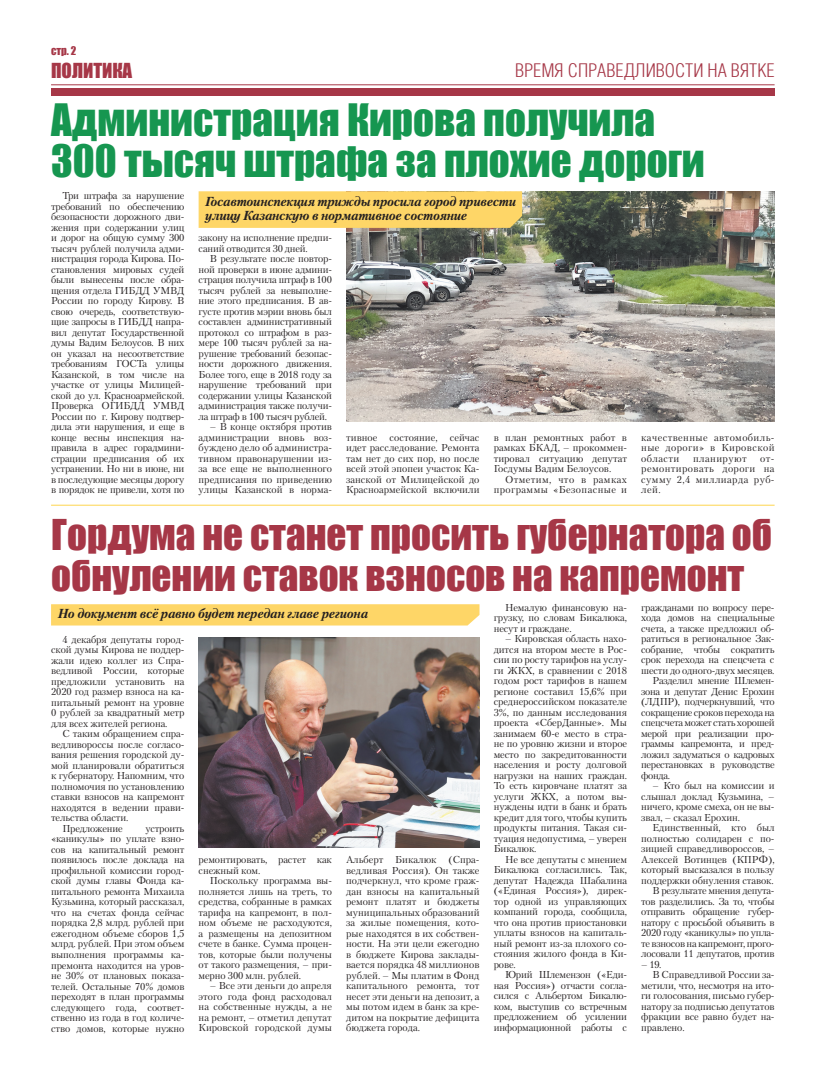
<style>
.page{position:relative;width:820px;height:1078px;background:#fff}
.page>*{position:absolute;margin:0;border:0;box-sizing:border-box;transform-origin:0 0}
.t1{font:41px/41px "Impact";color:#169650}
.t2{font:39px/41px "Impact";color:#a63747}
.t3{font:300 19px "Helios Cond";color:#a63747}
.t4{font:19px "Impact";color:#a63747}
.t5{font:italic 700 13px/14px "Petersburg C";letter-spacing:-.02em;color:#231f20}
.t6{font:11px "Impact";color:#a63747}
.t7{font:10px/10.5px "Petersburg C";letter-spacing:-.01em;color:#231f20;text-align:justify}
.t8{font:10px/10.5px "Petersburg C";letter-spacing:-.03em;color:#231f20;text-align:right}
.t9{font:10px/10.5px "Petersburg C";letter-spacing:.04em;color:#231f20;text-align:right}
</style>
<div class="page">
<img style="left:346px;top:191px;width:428px;height:231px">
<div style="left:51px;top:88px;width:723px;height:8px;background:#a63747"></div>
<hr style="left:51px;top:84px;width:723px;height:1px;background:#a63747">
<hr style="left:51px;top:504px;width:723px;height:1px;background:#fed54d">
<div style="left:51px;top:604px;width:428px;height:21px;background:#fed667"></div>
<div style="left:198px;top:191px;width:324px;height:37px;background:#fed667"></div>
<img style="left:198px;top:637px;width:281px;height:209px">
<p class="t6" style="left:51px;top:42px;width:27px">стр. 2</p>
<h3 class="t4" style="left:51px;top:55px;width:83px">ПОЛИТИКА</h3>
<h3 class="t3" style="left:515px;top:60px;width:261px">ВРЕМЯ СПРАВЕДЛИВОСТИ НА ВЯТКЕ</h3>
<h1 class="t1" style="left:51px;top:98px;width:655px">Администрация Кирова получила<br>300 тысяч штрафа за плохие дороги</h1>
<p class="t7" style="left:51px;top:190px;width:135px;text-indent:11px">Три штрафа за нарушение требований по обеспечению безопасности дорожного дви&shy;жения при содержании улиц и дорог на общую сумму 300 тысяч рублей получила адми&shy;нистрация города Кирова. По&shy;становления мировых судей были вынесены после обра&shy;щения отдела ГИБДД УМВД России по городу Кирову. В свою очередь, соответствую&shy;щие запросы в ГИБДД напра&shy;вил депутат Государственной думы Вадим Белоусов. В них он указал на несоответствие требованиям ГОСТа улицы Казанской, в том числе на участке от улицы Милицей&shy;ской до ул. Красноармейской.<br>Проверка ОГИБДД УМВД России по г. Кирову подтвер&shy;дила эти нарушения, и еще в конце весны инспекция на&shy;правила в адрес горадмини&shy;страции предписания об их устранении. Но ни в июне, ни в последующие месяцы дорогу в порядок не привели, хотя по</p>
<h3 class="t5" style="left:205px;top:194px;width:312px">Госавтоинспекция трижды просила город привести улицу Казанскую в нормативное состояние</h3>
<p class="t7" style="left:198px;top:232px;width:135px">закону на исполнение предпи&shy;саний отводится 30 дней.</p>
<p class="t7" style="left:198px;top:253px;width:135px;text-indent:11px">В результате после повтор&shy;ной проверки в июне админи&shy;страция получила штраф в 100 тысяч рублей за невыполне&shy;ние этого предписания. В ав&shy;густе против мэрии вновь был составлен административный протокол со штрафом в раз&shy;мере 100 тысяч рублей за на&shy;рушение требований безопас&shy;ности дорожного движения.<br>Более того, еще в 2018 году за нарушение требований при содержании улицы Казанской администрация также получи&shy;ла штраф в 100 тысяч рублей.</p>
<p class="t7" style="left:198px;top:421px;width:135px;text-indent:11px">– В конце октября против администрации вновь воз&shy;буждено дело об администра&shy;тивном правонарушении из&shy;за все еще не выполненного предписания по приведению улицы Казанской в норма-</p>
<p class="t7" style="left:346px;top:432px;width:135px">тивное состояние, сейчас идет расследование. Ремонта там нет до сих пор, но после всей этой эпопеи участок Ка&shy;занской от Милицейской до Красноармейской включили</p>
<p class="t7" style="left:493px;top:432px;width:135px">в план ремонтных работ в рамках БКАД, – прокоммен&shy;тировал ситуацию депутат Госдумы Вадим Белоусов.</p>
<p class="t9" style="left:493px;top:474px;width:135px">Отметим, что в рамках программы «Безопасные и</p>
<p class="t7" style="left:641px;top:432px;width:135px">качественные автомобиль&shy;ные дороги» в Кировской области</p>
<p class="t9" style="left:692px;top:453px;width:55px">планируют</p>
<p class="t7" style="left:641px;top:453px;width:135px;text-indent:119px">от&shy;ремонтировать дороги на сумму 2,4 миллиарда руб&shy;лей.</p>
<h2 class="t2" style="left:51px;top:512px;width:722px">Гордума не станет просить губернатора об обнулении ставок взносов на капремонт</h2>
<h3 class="t5" style="left:58px;top:606px;width:312px">Но документ всё равно будет передан главе региона</h3>
<p class="t7" style="left:493px;top:601px;width:135px;text-indent:11px">Немалую финансовую на&shy;грузку, по словам Бикалюка, несут и граждане.</p>
<p class="t7" style="left:493px;top:633px;width:135px;text-indent:11px">– Кировская область нахо&shy;дится на втором месте в Рос&shy;сии по росту тарифов на услу&shy;ги ЖКХ, в сравнении с 2018 годом рост тарифов в нашем регионе составил 15,6% при среднероссийском показателе 3%, по данным исследования проекта «СберДанные». Мы занимаем 60-е место в стра&shy;не по уровню жизни и второе место по закредитованности населения и росту долговой нагрузки на наших граждан.<br>То есть кировчане платят за услуги ЖКХ, а потом вы&shy;нуждены идти в банк и брать кредит для того, чтобы купить продукты питания. Такая си&shy;туация недопустима, – уверен Бикалюк.</p>
<p class="t7" style="left:493px;top:853px;width:135px;text-indent:11px">Не все депутаты с мнением Бикалюка согласились. Так, депутат Надежда Шабалина («Единая Россия»), дирек&shy;тор одной из управляющих компаний города, сообщила, что она против приостановки уплаты взносов на капиталь&shy;ный ремонт из-за плохого со&shy;стояния жилого фонда в Ки&shy;рове.</p>
<p class="t7" style="left:493px;top:969px;width:135px;text-indent:11px">Юрий Шлемензон («Еди&shy;ная Россия») отчасти согла&shy;сился с Альбертом Бикалю&shy;ком, выступив со встречным предложением об усилении информационной работы с</p>
<p class="t7" style="left:641px;top:601px;width:135px">гражданами по вопросу пере-</p>
<p class="t7" style="left:641px;top:612px;width:135px">хода домов на специальные</p>
<p class="t7" style="left:641px;top:622px;width:135px">счета, а также предложил об-</p>
<p class="t7" style="left:641px;top:633px;width:135px">ратиться в региональное Зак-</p>
<p class="t7" style="left:641px;top:643px;width:135px">собрание, чтобы сократить</p>
<p class="t7" style="left:641px;top:654px;width:135px">срок перехода на спецсчета с</p>
<p class="t7" style="left:641px;top:664px;width:135px">шести до одного-двух месяцев.</p>
<p class="t8" style="left:652px;top:675px;width:123px">Разделил мнение Шлемен-</p>
<p class="t8" style="left:641px;top:685px;width:135px">зона и депутат Денис Ерохин</p>
<p class="t8" style="left:641px;top:696px;width:135px">(ЛДПР), подчеркнувший, что</p>
<p class="t8" style="left:641px;top:706px;width:135px">сокращение сроков перехода на</p>
<p class="t8" style="left:641px;top:717px;width:135px">спецсчета может стать хорошей</p>
<p class="t8" style="left:641px;top:727px;width:135px">мерой при реализации про-</p>
<p class="t8" style="left:641px;top:738px;width:135px">граммы капремонта, и пред-</p>
<p class="t8" style="left:641px;top:748px;width:135px">ложил задуматься о кадровых</p>
<p class="t8" style="left:641px;top:759px;width:135px">перестановках в руководстве</p>
<p class="t7" style="left:641px;top:769px;width:30px">фонда.</p>
<p class="t7" style="left:641px;top:780px;width:135px;text-indent:11px">– Кто был на комиссии и слышал доклад Кузьмина, – ничего, кроме смеха, он не вы&shy;звал, – сказал Ерохин.</p>
<p class="t8" style="left:641px;top:822px;width:135px">Единственный, кто был полностью солидарен с по&shy;зицией справедливороссов, –<br>Алексей Вотинцев (КПРФ), который высказался в пользу поддержки обнуления ставок.<br>В результате мнения депута&shy;тов разделились. За то, чтобы отправить обращение губер&shy;натору с просьбой объявить в<br>2020 году «каникулы» по упла&shy;те взносов на капремонт, прого&shy;лосовали 11 депутатов, против</p>
<p class="t7" style="left:641px;top:958px;width:22px">– 19.</p>
<p class="t7" style="left:652px;top:969px;width:123px">В Справедливой России за-</p>
<p class="t7" style="left:641px;top:979px;width:135px">метили, что, несмотря на ито-</p>
<p class="t7" style="left:641px;top:990px;width:135px">ги голосования, письмо губер-</p>
<p class="t7" style="left:641px;top:1000px;width:135px">натору за подписью депутатов</p>
<p class="t7" style="left:641px;top:1011px;width:135px">фракции все равно будет на-</p>
<p class="t7" style="left:641px;top:1021px;width:45px">правлено.</p>
<p class="t7" style="left:51px;top:633px;width:135px;text-indent:11px">4 декабря депутаты город&shy;ской думы Кирова не поддер&shy;жали идею коллег из Спра&shy;ведливой России, которые предложили установить на 2020 год размер взноса на ка&shy;питальный ремонт на уровне 0 рублей за квадратный метр для всех жителей региона.</p>
<p class="t7" style="left:62px;top:728px;width:123px">С таким обращением спра-</p>
<p class="t7" style="left:51px;top:738px;width:135px">ведливороссы после согласо-</p>
<p class="t7" style="left:51px;top:749px;width:135px">вания решения городской ду-</p>
<p class="t7" style="left:51px;top:759px;width:135px">мой планировали обратиться</p>
<p class="t7" style="left:51px;top:770px;width:135px">к губернатору. Напомним, что</p>
<p class="t7" style="left:51px;top:780px;width:135px">полномочия по установлению</p>
<p class="t7" style="left:51px;top:791px;width:135px">ставки взносов на капремонт</p>
<p class="t7" style="left:51px;top:801px;width:135px">находятся в ведении прави-</p>
<p class="t7" style="left:51px;top:812px;width:79px">тельства области.</p>
<p class="t7" style="left:62px;top:822px;width:62px">Предложение</p>
<p class="t7" style="left:51px;top:822px;width:135px;text-indent:94px">устроить «каникулы» по уплате взно&shy;сов на капитальный ремонт появилось после доклада на профильной комиссии город&shy;ской думы главы Фонда ка&shy;питального ремонта Михаила Кузьмина, который рассказал, что на счетах фонда сейчас порядка 2,8 млрд. рублей при ежегодном объеме сборов 1,5 млрд. рублей. При этом объем выполнения программы ка&shy;премонта находится на уров&shy;не 30% от плановых показа&shy;телей. Остальные 70% домов переходят в план программы следующего года, соответ&shy;ственно из года в год количе&shy;ство домов, которые нужно</p>
<p class="t7" style="left:346px;top:854px;width:135px">Альберт Бикалюк (Спра&shy;ведливая Россия). Он также подчеркнул, что кроме граж&shy;дан взносы на капитальный ремонт платят и бюджеты муниципальных образований за жилые помещения, кото&shy;рые находятся в их собствен&shy;ности. На эти цели ежегодно в бюджете Кирова заклады&shy;вается порядка 48 миллионов рублей. – Мы платим в Фонд капитального ремонта, тот несет эти деньги на депозит, а мы потом идем в банк за кре&shy;дитом на покрытие дефицита бюджета города.</p>
<p class="t7" style="left:198px;top:854px;width:135px">ремонтировать, растет как снежный ком.</p>
<p class="t7" style="left:198px;top:875px;width:135px;text-indent:11px">Поскольку программа вы&shy;полняется лишь на треть, то средства, собранные в рамках тарифа на капремонт, в пол&shy;ном объеме не расходуются, а размещены на депозитном счете в банке. Сумма процен&shy;тов, которые были получены от такого размещения, – при&shy;мерно 300 млн. рублей.</p>
<p class="t7" style="left:198px;top:980px;width:135px;text-indent:11px">– Все эти деньги до апреля этого года фонд расходовал на собственные нужды, а не на ремонт, – отметил депутат Кировской городской думы</p>
</div>
